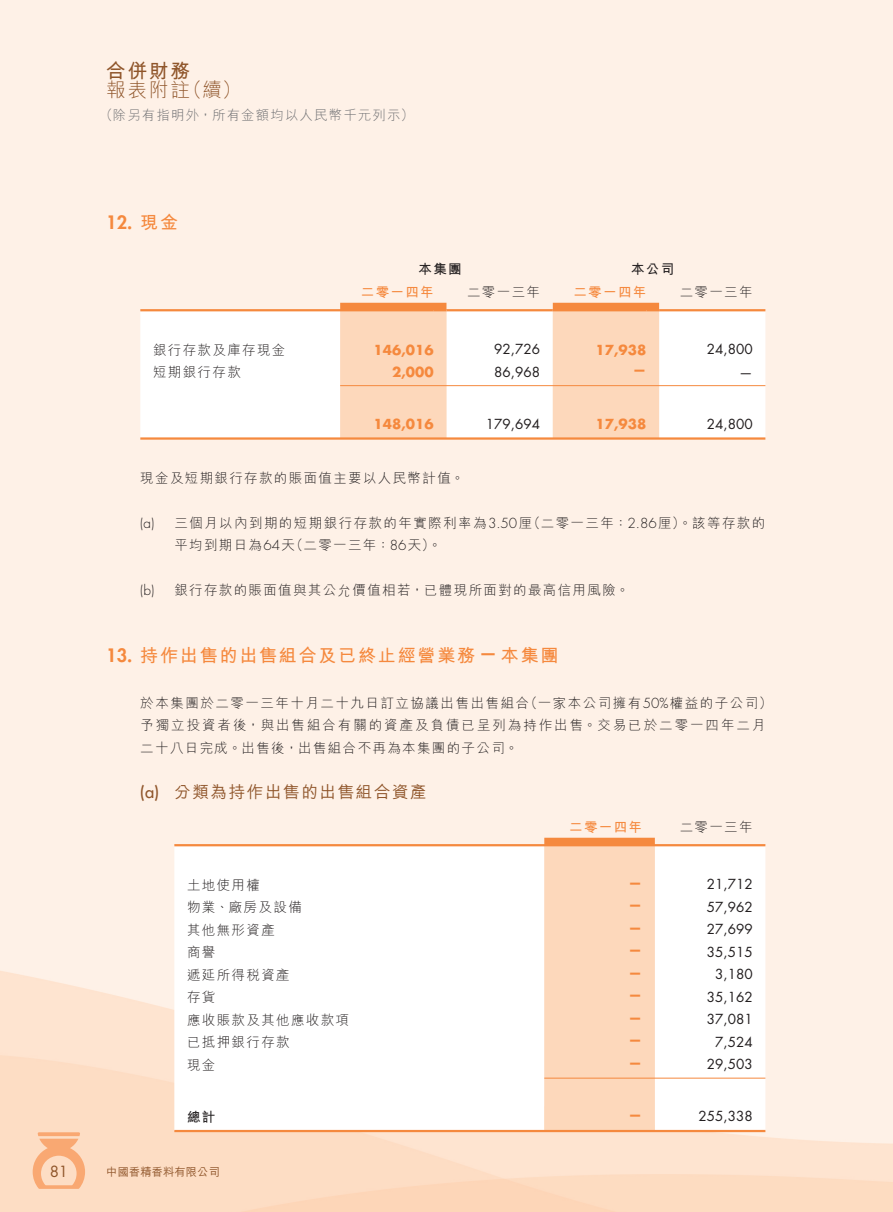
<style>
.page{position:relative;width:893px;height:1212px;background:#fff}
.page>*{position:absolute;margin:0;border:0;box-sizing:border-box;transform-origin:0 0}
.t1{font:300 19.5px "M Hei HK";color:#8f552a}
.t2{font:700 19.5px "M Hei HK";color:#8f552a}
.t3{font:700 18px "M Hei HK";letter-spacing:.1em;color:#f5893e}
.t4{font:800 18px "Futura Std";color:#f5893e}
.t5{font:500 16.5px "M Hei HK";letter-spacing:.1em;color:#8f552a}
.t6{font:15px "Futura Std";color:#8f552a}
.t7{font:300 13.5px/22.5px "M Hei HK";letter-spacing:.1em;color:#231f20}
.t8{font:13.5px "Futura Std";color:#231f20}
.t9{font:700 13.5px "Futura Std";color:#f5893e}
.t10{font:300 13.5px "M Hei HK";letter-spacing:.08em;color:#6c6d70}
.t11{font:700 13.5px "M Hei HK";letter-spacing:.1em;color:#f5893e}
.t12{font:700 13.5px "M Hei HK";letter-spacing:.1em;color:#231f20}
.t13{font:500 11.25px "M Hei HK";letter-spacing:.01em;color:#8f552a}
.s1{font-family:"M Hei HK";font-weight:700}
.s2{font-family:"Futura Std"}
.s3{font-family:"Futura Std";font-weight:800}
</style>
<div class="page">
<svg style="left:33px;top:1132px;width:52px;height:57px;background:#fac39b"></svg>
<svg style="left:140px;top:311px;width:625px;height:126px"></svg>
<hr style="left:340px;top:385px;width:425px;height:1px;background:#f5893e">
<hr style="left:140px;top:309px;width:294px;height:2px;background:#f5893e">
<svg style="left:340px;top:303px;width:319px;height:134px"></svg>
<hr style="left:446px;top:309px;width:107px;height:2px;background:#f5893e">
<hr style="left:659px;top:309px;width:106px;height:2px;background:#f5893e">
<hr style="left:140px;top:437px;width:625px;height:3px;background:#f5893e">
<svg style="left:174px;top:846px;width:591px;height:284px"></svg>
<div style="left:544px;top:838px;width:111px;height:292px;background:#fdd8bb"></div>
<hr style="left:544px;top:1078px;width:221px;height:1px;background:#f5893e">
<hr style="left:174px;top:844px;width:591px;height:2px;background:#f5893e">
<hr style="left:174px;top:1130px;width:591px;height:2px;background:#f5893e">
<h1 class="t2" style="left:106px;top:63px;width:85px">合併財務</h1>
<h1 class="t1" style="left:106px;top:83px;width:137px">報表附註（續）</h1>
<p class="t10" style="left:100px;top:110px;width:316px">（除另有指明外，所有金額均以人民幣千元列示）</p>
<h2 class="t4" style="left:106px;top:214px;width:73px">12. <span class="s1">現金</span></h2>
<p class="t12" style="left:418px;top:264px;width:45px">本集團</p>
<p class="t12" style="left:631px;top:264px;width:45px">本公司</p>
<p class="t11" style="left:361px;top:287px;width:74px">二零一四年</p>
<p class="t7" style="left:467px;top:282px;width:74px">二零一三年</p>
<p class="t11" style="left:573px;top:287px;width:74px">二零一四年</p>
<p class="t7" style="left:680px;top:282px;width:74px">二零一三年</p>
<p class="t7" style="left:153px;top:340px;width:134px">銀行存款及庫存現金</p>
<p class="t9" style="left:374px;top:343px;width:62px">146,016</p>
<p class="t8" style="left:494px;top:343px;width:47px">92,726</p>
<p class="t9" style="left:595px;top:343px;width:52px">17,938</p>
<p class="t8" style="left:707px;top:343px;width:47px">24,800</p>
<p class="t7" style="left:153px;top:363px;width:89px">短期銀行存款</p>
<p class="t9" style="left:392px;top:366px;width:43px">2,000</p>
<p class="t8" style="left:494px;top:365px;width:47px">86,968</p>
<p class="t9" style="left:633px;top:364px;width:15px">—</p>
<p class="t8" style="left:739px;top:365px;width:15px">—</p>
<p class="t9" style="left:374px;top:418px;width:62px">148,016</p>
<p class="t8" style="left:486px;top:417px;width:56px">179,694</p>
<p class="t9" style="left:595px;top:418px;width:52px">17,938</p>
<p class="t8" style="left:707px;top:417px;width:47px">24,800</p>
<p class="t7" style="left:140px;top:468px;width:326px">現金及短期銀行存款的賬面值主要以人民幣計值。</p>
<p class="t7" style="left:174px;top:513px;width:593px;text-indent:-34px"><span class="s2">(a)</span> 三個月以內到期的短期銀行存款的年實際利率為<span class="s2">3.50</span>厘（二零一三年：<span class="s2">2.86</span>厘）。該等存款的平均到期日為<span class="s2">64</span>天（二零一三年：<span class="s2">86</span>天）。</p>
<p class="t7" style="left:140px;top:581px;width:490px"><span class="s2">(b)</span> 銀行存款的賬面值與其公允價值相若，已體現所面對的最高信用風險。</p>
<h2 class="t3" style="left:106px;top:649px;width:454px"><span class="s3">13.</span> 持作出售的出售組合及已終止經營業務 <span class="s3">—</span> 本集團</h2>
<p class="t7" style="left:140px;top:693px;width:633px">於本集團於二零一三年十月二十九日訂立協議出售出售組合（一家本公司擁有<span class="s2">50%</span>權益的子公司）予獨立投資者後，與出售組合有關的資產及負債已呈列為持作出售。交易已於二零一四年二月二十八日完成。出售後，出售組合不再為本集團的子公司。</p>
<p class="t5" style="left:140px;top:785px;width:288px"><span class="s2">(a)</span> 分類為持作出售的出售組合資產</p>
<p class="t11" style="left:569px;top:821px;width:74px">二零一四年</p>
<p class="t7" style="left:680px;top:817px;width:74px">二零一三年</p>
<p class="t7" style="left:187px;top:875px;width:74px">土地使用權</p>
<p class="t9" style="left:629px;top:876px;width:15px">—</p>
<p class="t8" style="left:707px;top:878px;width:47px">21,712</p>
<p class="t7" style="left:187px;top:898px;width:116px">物業、廠房及設備</p>
<p class="t9" style="left:629px;top:899px;width:15px">—</p>
<p class="t8" style="left:707px;top:900px;width:47px">57,962</p>
<p class="t7" style="left:187px;top:920px;width:89px">其他無形資產</p>
<p class="t9" style="left:629px;top:921px;width:15px">—</p>
<p class="t8" style="left:707px;top:923px;width:47px">27,699</p>
<p class="t7" style="left:187px;top:943px;width:30px">商譽</p>
<p class="t9" style="left:629px;top:944px;width:15px">—</p>
<p class="t8" style="left:707px;top:945px;width:47px">35,515</p>
<p class="t7" style="left:187px;top:965px;width:104px">遞延所得稅資產</p>
<p class="t9" style="left:629px;top:966px;width:15px">—</p>
<p class="t8" style="left:715px;top:968px;width:39px">3,180</p>
<p class="t7" style="left:187px;top:988px;width:30px">存貨</p>
<p class="t9" style="left:629px;top:989px;width:15px">—</p>
<p class="t8" style="left:707px;top:990px;width:47px">35,162</p>
<p class="t7" style="left:187px;top:1010px;width:163px">應收賬款及其他應收款項</p>
<p class="t9" style="left:629px;top:1011px;width:15px">—</p>
<p class="t8" style="left:707px;top:1013px;width:47px">37,081</p>
<p class="t7" style="left:187px;top:1033px;width:104px">已抵押銀行存款</p>
<p class="t9" style="left:629px;top:1034px;width:15px">—</p>
<p class="t8" style="left:715px;top:1035px;width:39px">7,524</p>
<p class="t7" style="left:187px;top:1055px;width:30px">現金</p>
<p class="t9" style="left:629px;top:1056px;width:15px">—</p>
<p class="t8" style="left:707px;top:1058px;width:47px">29,503</p>
<p class="t12" style="left:187px;top:1111px;width:30px">總計</p>
<p class="t9" style="left:629px;top:1108px;width:15px">—</p>
<p class="t8" style="left:699px;top:1110px;width:56px">255,338</p>
<p class="t6" style="left:50px;top:1164px;width:20px">81</p>
<p class="t13" style="left:106px;top:1167px;width:115px">中國香精香料有限公司</p>
</div>
